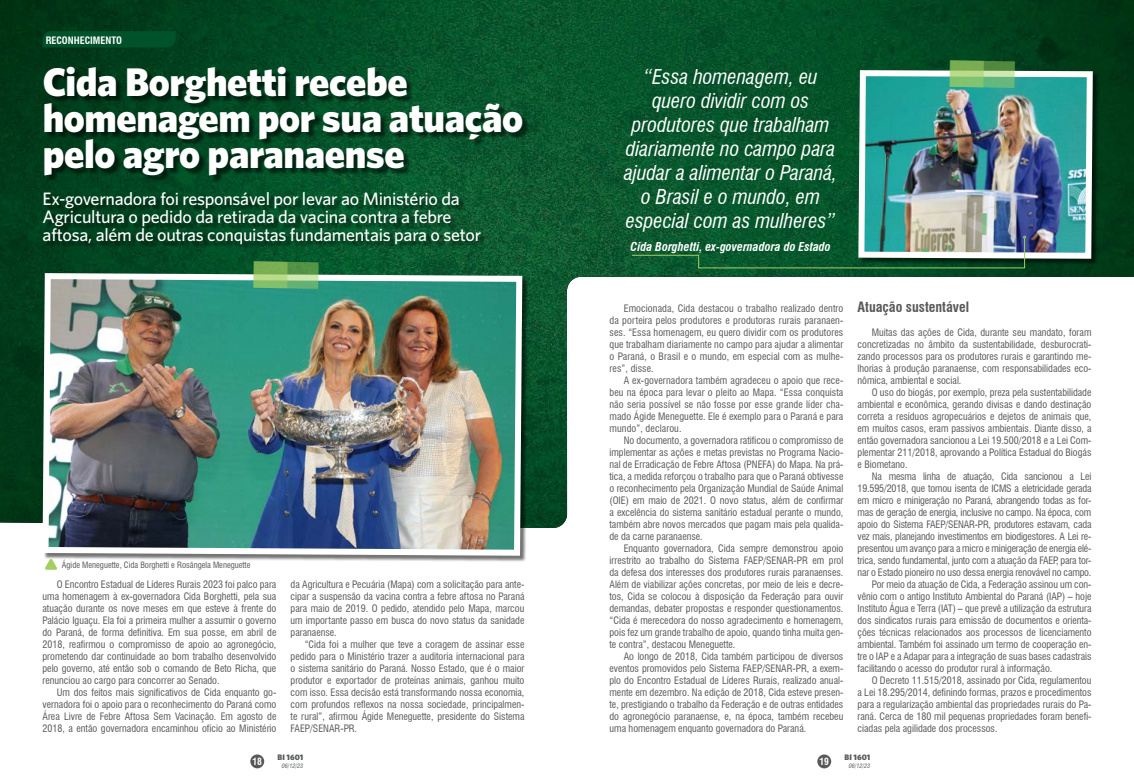
<style>
.page{position:relative;width:1134px;height:780px;background:#fff}
.page>*{position:absolute;margin:0;border:0;box-sizing:border-box;transform-origin:0 0}
.t1{font:900 40px/36px "Whitney HTF";letter-spacing:-.01em;color:#fff}
.t2{font:italic condensed 20px/24px "Swiss 721 BT";color:#fff;text-align:center}
.t3{font:500 18px/18px "Whitney HTF";letter-spacing:-.015em;color:#fff}
.t4{font:700 condensed 14px "Swiss 721 BT";color:#58595b}
.t5{font:italic 700 condensed 12px "Swiss 721 BT";color:#fff}
.t6{font:condensed 10px/12px "Swiss 721 BT";letter-spacing:-.005em;color:#58595b;text-align:justify}
.t7{font:700 condensed 10px "Swiss 721 BT";color:#fff}
.t8{font:700 condensed 9.6px "Swiss 721 BT";color:#fff}
.t9{font:condensed 8.5px "Swiss 721 BT";color:#58595b}
.t10{font:900 8px "Whitney HTF";color:#58595b}
.t11{font:italic condensed 6px "Swiss 721 BT";color:#58595b}
</style>
<div class="page">
<div style="left:250px;top:754px;width:14px;height:14px;background:#58595b;border-radius:50%"></div>
<div style="left:817px;top:754px;width:14px;height:14px;background:#58595b;border-radius:50%"></div>
<img style="left:0;top:0;width:1134px;height:528px">
<div style="left:46px;top:69px;width:482px;height:113px;background:#000;opacity:.55"></div>
<div style="left:43px;top:31px;width:132px;height:16px;background:#00522a"></div>
<div style="left:45px;top:194px;width:443px;height:57px;background:#000;opacity:.55"></div>
<div style="left:44px;top:275px;width:485px;height:287px;background:#000;opacity:.55"></div>
<img style="left:39px;top:270px;width:486px;height:288px">
<svg style="left:253px;top:261px;width:66px;height:28px;background:#79b267"></svg>
<img style="left:855px;top:67px;width:241px;height:195px">
<svg style="left:949px;top:60px;width:66px;height:28px;background:#7ab46d"></svg>
<svg style="left:45px;top:558px;width:12px;height:11px"></svg>
<svg style="left:632px;top:236px;width:394px;height:32px;background:#387355"></svg>
<p class="t7" style="left:46px;top:34px;width:78px">RECONHECIMENTO</p>
<h1 class="t1" style="left:43px;top:63px;width:482px">Cida Borghetti recebe homenagem por sua atuação pelo agro paranaense</h1>
<h3 class="t3" style="left:43px;top:189px;width:440px">Ex-governadora foi responsável por levar ao Ministério da<br>Agricultura o pedido da retirada da vacina contra a febre aftosa, além de outras conquistas fundamentais para o setor</h3>
<p class="t9" style="left:62px;top:560px;width:190px">Ágide Meneguette, Cida Borghetti e Rosângela Meneguette</p>
<p class="t6" style="left:43px;top:578px;width:235px;text-indent:14px">O Encontro Estadual de Líderes Rurais 2023 foi palco para uma homenagem à ex-governadora Cida Borghetti, pela sua atuação durante os nove meses em que esteve à frente do Palácio Iguaçu. Ela foi a primeira mulher a assumir o governo do Paraná, de forma definitiva. Em sua posse, em abril de 2018, reafirmou o compromisso de apoio ao agronegócio, prometendo dar continuidade ao bom trabalho desenvolvido pelo governo, até então sob o comando de Beto Richa, que renunciou ao cargo para concorrer ao Senado.</p>
<p class="t6" style="left:43px;top:686px;width:235px;text-indent:14px">Um dos feitos mais significativos de Cida enquanto go&shy;vernadora foi o apoio para o reconhecimento do Paraná como Área Livre de Febre Aftosa Sem Vacinação. Em agosto de 2018, a então governadora encaminhou ofício ao Ministério</p>
<p class="t6" style="left:291px;top:578px;width:235px">da Agricultura e Pecuária (Mapa) com a solicitação para ante&shy;cipar a suspensão da vacina contra a febre aftosa no Paraná para maio de 2019. O pedido, atendido pelo Mapa, marcou um importante passo em busca do novo status da sanidade paranaense.</p>
<p class="t6" style="left:291px;top:638px;width:235px;text-indent:14px">“Cida foi a mulher que teve a coragem de assinar esse pedido para o Ministério trazer a auditoria internacional para o sistema sanitário do Paraná. Nosso Estado, que é o maior produtor e exportador de proteínas animais, ganhou muito com isso. Essa decisão está transformando nossa economia, com profundos reflexos na nossa sociedade, principalmen&shy;te rural”, afirmou Ágide Meneguette, presidente do Sistema FAEP/SENAR-PR.</p>
<p class="t8" style="left:252px;top:755px;width:11px">18</p>
<p class="t10" style="left:278px;top:752px;width:27px">BI 1601</p>
<p class="t11" style="left:282px;top:762px;width:23px">06/12/23</p>
<h2 class="t2" style="left:624px;top:65px;width:215px">“Essa homenagem, eu quero dividir com os produtores que trabalham diariamente no campo para ajudar a alimentar o Paraná, o Brasil e o mundo, em especial com as mulheres”</h2>
<p class="t5" style="left:630px;top:239px;width:202px">Cida Borghetti, ex-governadora do Estado</p>
<p class="t6" style="left:609px;top:302px;width:235px;text-indent:14px">Emocionada, Cida destacou o trabalho realizado dentro da porteira pelos produtores e produtoras rurais paranaen&shy;ses. “Essa homenagem, eu quero dividir com os produtores que trabalham diariamente no campo para ajudar a alimentar o Paraná, o Brasil e o mundo, em especial com as mulhe&shy;res”, disse.</p>
<p class="t6" style="left:609px;top:374px;width:235px;text-indent:14px">A ex-governadora também agradeceu o apoio que rece&shy;beu na época para levar o pleito ao Mapa. “Essa conquista não seria possível se não fosse por esse grande líder cha&shy;mado Ágide Meneguette. Ele é exemplo para o Paraná e para mundo”, declarou.</p>
<p class="t6" style="left:609px;top:434px;width:235px;text-indent:14px">No documento, a governadora ratificou o compromisso de implementar as ações e metas previstas no Programa Nacio&shy;nal de Erradicação de Febre Aftosa (PNEFA) do Mapa. Na prá&shy;tica, a medida reforçou o trabalho para que o Paraná obtivesse o reconhecimento pela Organização Mundial de Saúde Animal (OIE) em maio de 2021. O novo status, além de confirmar a excelência do sistema sanitário estadual perante o mundo, também abre novos mercados que pagam mais pela qualida&shy;de da carne paranaense.</p>
<p class="t6" style="left:609px;top:542px;width:235px;text-indent:14px">Enquanto governadora, Cida sempre demonstrou apoio irrestrito ao trabalho do Sistema FAEP/SENAR-PR em prol da defesa dos interesses dos produtores rurais paranaenses.<br>Além de viabilizar ações concretas, por meio de leis e decre&shy;tos, Cida se colocou à disposição da Federação para ouvir demandas, debater propostas e responder questionamentos. “Cida é merecedora do nosso agradecimento e homenagem, pois fez um grande trabalho de apoio, quando tinha muita gen&shy;te contra”, destacou Meneguette.</p>
<p class="t6" style="left:609px;top:650px;width:235px;text-indent:14px">Ao longo de 2018, Cida também participou de diversos eventos promovidos pelo Sistema FAEP/SENAR-PR, a exem&shy;plo do Encontro Estadual de Líderes Rurais, realizado anual&shy;mente em dezembro. Na edição de 2018, Cida esteve presen&shy;te, prestigiando o trabalho da Federação e de outras entidades do agronegócio paranaense, e, na época, também recebeu uma homenagem enquanto governadora do Paraná.</p>
<h3 class="t4" style="left:857px;top:299px;width:113px">Atuação sustentável</h3>
<p class="t6" style="left:857px;top:326px;width:235px;text-indent:14px">Muitas das ações de Cida, durante seu mandato, foram concretizadas no âmbito da sustentabilidade, desburocrati&shy;zando processos para os produtores rurais e garantindo me&shy;lhorias à produção paranaense, com responsabilidades eco&shy;nômica, ambiental e social.</p>
<p class="t6" style="left:857px;top:386px;width:235px;text-indent:14px">O uso do biogás, por exemplo, preza pela sustentabilidade ambiental e econômica, gerando divisas e dando destinação correta a resíduos agropecuários e dejetos de animais que, em muitos casos, eram passivos ambientais. Diante disso, a então governadora sancionou a Lei 19.500/2018 e a Lei Com&shy;plementar 211/2018, aprovando a Política Estadual do Biogás e Biometano.</p>
<p class="t6" style="left:872px;top:470px;width:221px">Na mesma linha de atuação, Cida sancionou a Lei</p>
<p class="t6" style="left:857px;top:482px;width:235px">19.595/2018, que tornou isenta de ICMS a eletricidade gerada</p>
<p class="t6" style="left:857px;top:494px;width:235px">em micro e minigeração no Paraná, abrangendo todas as for-</p>
<p class="t6" style="left:857px;top:506px;width:235px">mas de geração de energia, inclusive no campo. Na época, com</p>
<p class="t6" style="left:857px;top:518px;width:235px">apoio do Sistema FAEP/SENAR-PR, produtores estavam, cada</p>
<p class="t6" style="left:857px;top:530px;width:235px">vez mais, planejando investimentos em biodigestores. A Lei re-</p>
<p class="t6" style="left:857px;top:542px;width:235px">presentou um avanço para a micro e minigeração de energia elé-</p>
<p class="t6" style="left:857px;top:554px;width:235px">trica, sendo fundamental, junto com a atuação da FAEP, para tor-</p>
<p class="t6" style="left:857px;top:566px;width:235px">nar o Estado pioneiro no uso dessa energia renovável no campo.</p>
<p class="t6" style="left:872px;top:578px;width:221px">Por meio da atuação de Cida, a Federação assinou um con-</p>
<p class="t6" style="left:857px;top:590px;width:235px">vênio com o antigo Instituto Ambiental do Paraná (IAP) – hoje</p>
<p class="t6" style="left:857px;top:602px;width:235px">Instituto Água e Terra (IAT) – que prevê a utilização da estrutura</p>
<p class="t6" style="left:857px;top:614px;width:235px">dos sindicatos rurais para emissão de documentos e orienta-</p>
<p class="t6" style="left:857px;top:626px;width:235px">ções técnicas relacionados aos processos de licenciamento</p>
<p class="t6" style="left:857px;top:638px;width:235px">ambiental. Também foi assinado um termo de cooperação en-</p>
<p class="t6" style="left:857px;top:650px;width:235px">tre o IAP e a Adapar para a integração de suas bases cadastrais</p>
<p class="t6" style="left:857px;top:662px;width:196px">facilitando o acesso do produtor rural à informação.</p>
<p class="t6" style="left:872px;top:674px;width:221px">O Decreto 11.515/2018, assinado por Cida, regulamentou</p>
<p class="t6" style="left:857px;top:686px;width:235px">a Lei 18.295/2014, definindo formas, prazos e procedimentos</p>
<p class="t6" style="left:857px;top:698px;width:235px">para a regularização ambiental das propriedades rurais do Pa-</p>
<p class="t6" style="left:857px;top:710px;width:235px">raná. Cerca de 180 mil pequenas propriedades foram benefi-</p>
<p class="t6" style="left:857px;top:722px;width:141px">ciadas pela agilidade dos processos.</p>
<p class="t8" style="left:819px;top:755px;width:11px">19</p>
<p class="t10" style="left:844px;top:752px;width:27px">BI 1601</p>
<p class="t11" style="left:849px;top:762px;width:23px">06/12/23</p>
</div>
